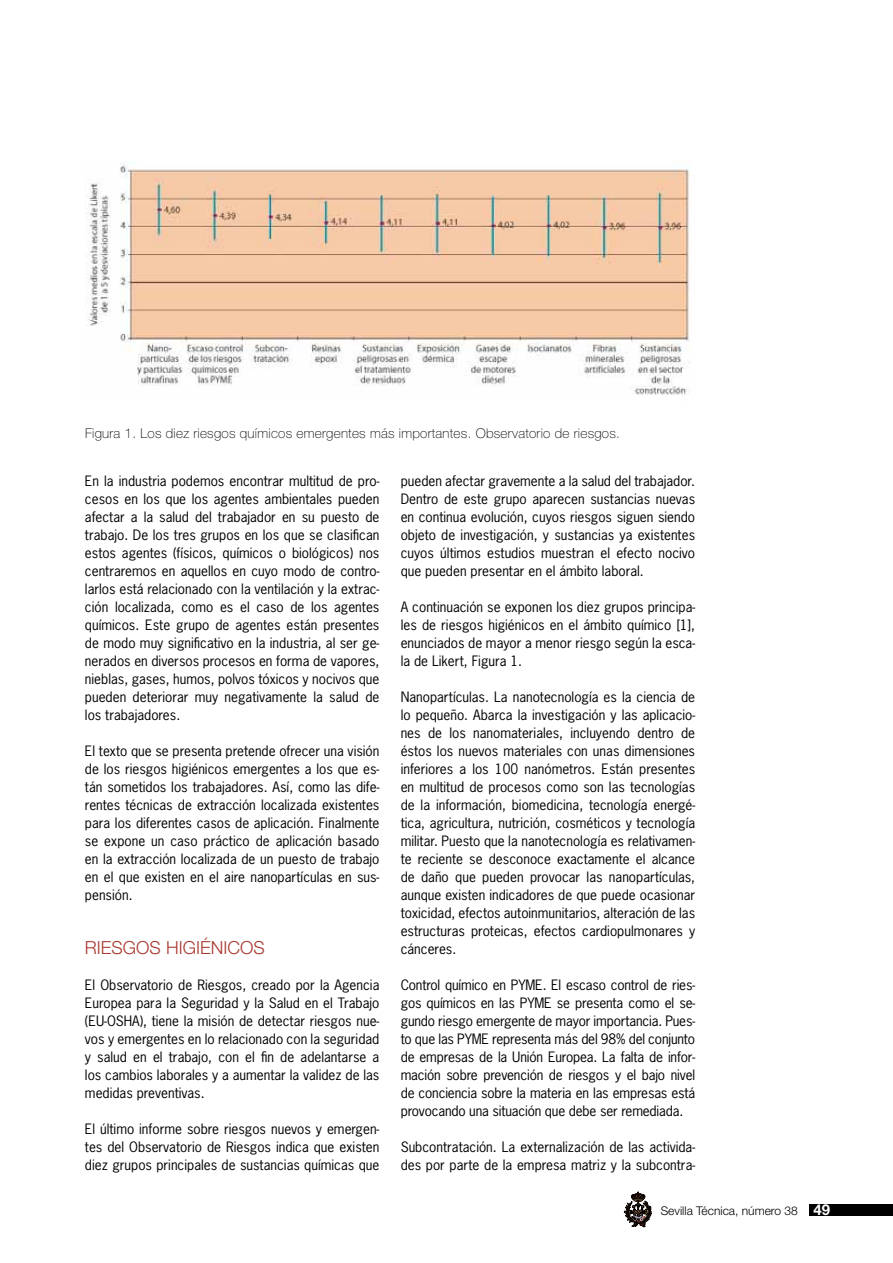
<style>
.page{position:relative;width:893px;height:1263px;background:#fff}
.page>*{position:absolute;margin:0;border:0;box-sizing:border-box;transform-origin:0 0}
.t1{font:300 18px "Helvetica Neue LT Std";color:#a93830}
.t2{font:13.5px/18px "News Gothic Std";color:#000;text-align:justify}
.t3{font:100 13.5px "Helvetica Neue LT Std";letter-spacing:.02em;color:#000}
.t4{font:300 12px "Helvetica Neue LT Std";color:#000}
.s1{font-weight:700;font-size:15px;color:#fff}
</style>
<div class="page">
<div style="left:809px;top:1204px;width:84px;height:12px;background:#000"></div>
<svg style="left:624px;top:1192px;width:28px;height:35px"></svg>
<img style="left:85px;top:162px;width:606px;height:233px">
<p class="t3" style="left:85px;top:426px;width:536px">Figura 1. Los diez riesgos químicos emergentes más importantes. Observatorio de riesgos.</p>
<p class="t2" style="left:85px;top:472px;width:296px">En la industria podemos encontrar multitud de pro&shy;cesos en los que los agentes ambientales pueden afectar a la salud del trabajador en su puesto de trabajo. De los tres grupos en los que se clasifican estos agentes (físicos, químicos o biológicos) nos centraremos en aquellos en cuyo modo de contro&shy;larlos está relacionado con la ventilación y la extrac&shy;ción localizada, como es el caso de los agentes químicos. Este grupo de agentes están presentes de modo muy significativo en la industria, al ser ge&shy;nerados en diversos procesos en forma de vapores, nieblas, gases, humos, polvos tóxicos y nocivos que pueden deteriorar muy negativamente la salud de los trabajadores.</p>
<p class="t2" style="left:85px;top:742px;width:296px">El texto que se presenta pretende ofrecer una visión de los riesgos higiénicos emergentes a los que es&shy;tán sometidos los trabajadores. Así, como las dife&shy;rentes técnicas de extracción localizada existentes para los diferentes casos de aplicación. Finalmente se expone un caso práctico de aplicación basado en la extracción localizada de un puesto de trabajo en el que existen en el aire nanopartículas en sus&shy;pensión.</p>
<h1 class="t1" style="left:85px;top:936px;width:181px">RIESGOS HIGIÉNICOS</h1>
<p class="t2" style="left:85px;top:976px;width:296px">El Observatorio de Riesgos, creado por la Agencia Europea para la Seguridad y la Salud en el Trabajo (EU-OSHA), tiene la misión de detectar riesgos nue&shy;vos y emergentes en lo relacionado con la seguridad y salud en el trabajo, con el fin de adelantarse a los cambios laborales y a aumentar la validez de las medidas preventivas.</p>
<p class="t2" style="left:85px;top:1120px;width:296px">El último informe sobre riesgos nuevos y emergen&shy;tes del Observatorio de Riesgos indica que existen diez grupos principales de sustancias químicas que</p>
<p class="t2" style="left:401px;top:472px;width:296px">pueden afectar gravemente a la salud del trabajador.<br>Dentro de este grupo aparecen sustancias nuevas en continua evolución, cuyos riesgos siguen siendo objeto de investigación, y sustancias ya existentes cuyos últimos estudios muestran el efecto nocivo que pueden presentar en el ámbito laboral.</p>
<p class="t2" style="left:401px;top:598px;width:296px">A continuación se exponen los diez grupos principa&shy;les de riesgos higiénicos en el ámbito químico [1], enunciados de mayor a menor riesgo según la esca&shy;la de Likert, Figura 1.</p>
<p class="t2" style="left:401px;top:688px;width:296px">Nanopartículas. La nanotecnología es la ciencia de lo pequeño. Abarca la investigación y las aplicacio&shy;nes de los nanomateriales, incluyendo dentro de éstos los nuevos materiales con unas dimensiones inferiores a los 100 nanómetros. Están presentes en multitud de procesos como son las tecnologías de la información, biomedicina, tecnología energé&shy;tica, agricultura, nutrición, cosméticos y tecnología militar. Puesto que la nanotecnología es relativamen&shy;te reciente se desconoce exactamente el alcance de daño que pueden provocar las nanopartículas, aunque existen indicadores de que puede ocasionar toxicidad, efectos autoinmunitarios, alteración de las estructuras proteicas, efectos cardiopulmonares y cánceres.</p>
<p class="t2" style="left:401px;top:976px;width:296px">Control químico en PYME. El escaso control de ries&shy;gos químicos en las PYME se presenta como el se&shy;gundo riesgo emergente de mayor importancia. Pues&shy;to que las PYME representa más del 98% del conjunto de empresas de la Unión Europea. La falta de infor&shy;mación sobre prevención de riesgos y el bajo nivel de conciencia sobre la materia en las empresas está provocando una situación que debe ser remediada.</p>
<p class="t2" style="left:401px;top:1138px;width:296px">Subcontratación. La externalización de las activida&shy;des por parte de la empresa matriz y la subcontra-</p>
<p class="t4" style="left:661px;top:1203px;width:171px">Sevilla Técnica, número 38 <span class="s1">49</span></p>
</div>
